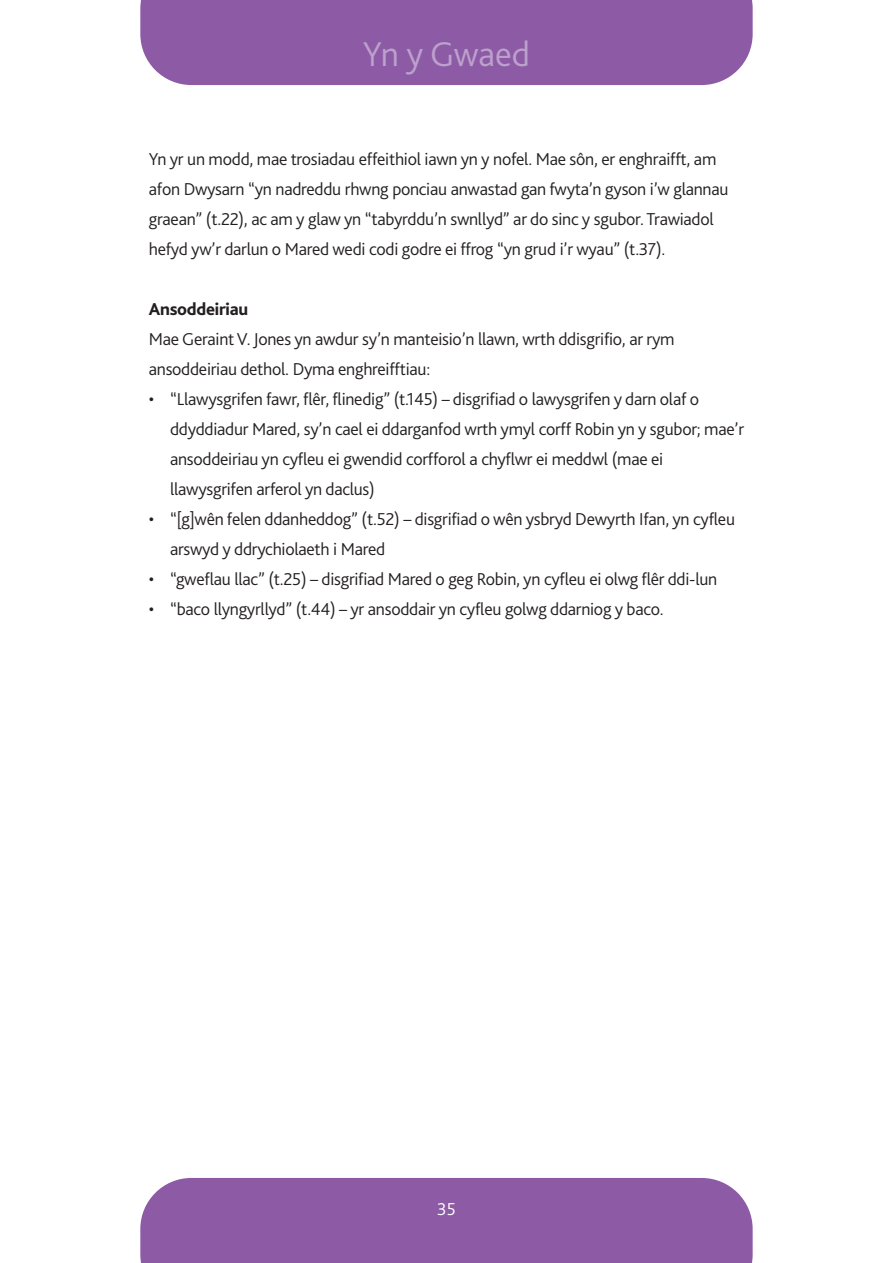
<style>
.page{position:relative;width:893px;height:1263px;background:#fff}
.page>*{position:absolute;margin:0;border:0;box-sizing:border-box;transform-origin:0 0}
.t1{font:300 36px "Bliss 2";color:#bca1cc}
.t2{font:300 18px/30px "Bliss 2";letter-spacing:-.015em;color:#231f20}
.t3{font:800 18px "Bliss 2";letter-spacing:-.015em;color:#231f20}
.t4{font:300 18px "Bliss 2";color:#fff}
</style>
<div class="page">
<div style="left:140px;top:0;width:613px;height:85px;background:#8d5ba6"></div>
<div style="left:140px;top:1178px;width:613px;height:85px;background:#8d5ba6"></div>
<h1 class="t1" style="left:363px;top:41px;width:169px">Yn y Gwaed</h1>
<p class="t2" style="left:149px;top:146px;width:581px">Yn yr un modd, mae trosiadau effeithiol iawn yn y nofel. Mae sôn, er enghraifft, am afon Dwysarn “yn nadreddu rhwng ponciau anwastad gan fwyta’n gyson i’w glannau graean” (t.22), ac am y glaw yn “tabyrddu’n swnllyd” ar do sinc y sgubor. Trawiadol hefyd yw’r darlun o Mared wedi codi godre ei ffrog “yn grud i’r wyau” (t.37).</p>
<p class="t3" style="left:149px;top:302px;width:101px">Ansoddeiriau</p>
<p class="t2" style="left:149px;top:326px;width:527px">Mae GeraintV. Jones yn awdur sy’n manteisio’n llawn, wrth ddisgrifio, ar rym ansoddeiriau dethol. Dyma enghreifftiau:</p>
<p class="t2" style="left:170px;top:386px;width:575px;text-indent:-21px">• “Llawysgrifen fawr, flêr, flinedig” (t.145) – disgrifiad o lawysgrifen y darn olaf o ddyddiadur Mared, sy’n cael ei ddarganfod wrth ymyl corff Robin yn y sgubor; mae’r ansoddeiriau yn cyfleu ei gwendid corfforol a chyflwr ei meddwl (mae ei llawysgrifen arferol yn daclus)</p>
<p class="t2" style="left:170px;top:506px;width:566px;text-indent:-21px">• “[g]wên felen ddanheddog” (t.52) – disgrifiad o wên ysbryd Dewyrth Ifan, yn cyfleu arswyd y ddrychiolaeth i Mared</p>
<p class="t2" style="left:149px;top:566px;width:570px">• “gweflau llac” (t.25) – disgrifiad Mared o geg Robin, yn cyfleu ei olwg flêr ddi-lun</p>
<p class="t2" style="left:149px;top:596px;width:516px">• “baco llyngyrllyd” (t.44) – yr ansoddair yn cyfleu golwg ddarniog y baco.</p>
<p class="t4" style="left:437px;top:1203px;width:20px">35</p>
</div>
